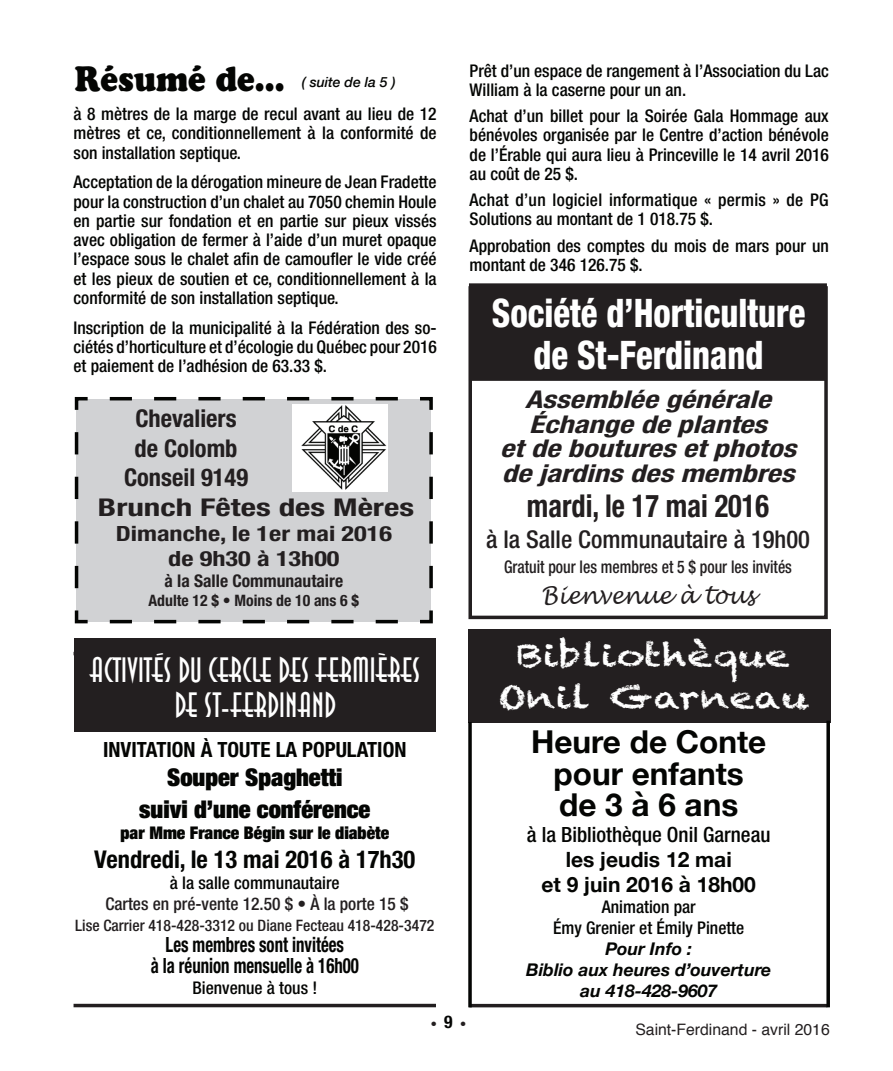
<style>
.page{position:relative;width:893px;height:1071px;background:#fff}
.page>*{position:absolute;margin:0;border:0;box-sizing:border-box;transform-origin:0 0}
.t1{font:800 condensed 39.38px/42px "Helvetica Neue";color:#fff;text-align:center;scale:.88 1}
.t2{font:35px/35px "Anna";color:#fff;text-align:center}
.t3{font:35px "Cooper Black Std";color:#040503;scale:.9 1}
.t4{font:700 31.5px/31.5px "Helvetica Neue";color:#040503;text-align:center}
.t5{font:31.5px/42px "Chalkduster";color:#fff;text-align:center;scale:1.25 1}
.t6{font:700 condensed 31.5px "Helvetica Neue";color:#231f20;scale:.9 1}
.t7{font:italic 700 condensed 24.5px/24.5px "Helvetica Neue";color:#231f20;text-align:center;scale:1.25 1}
.t8{font:900 expanded 24.5px/31.5px "Helvetica Neue";color:#040503;text-align:center}
.t9{font:700 condensed 24.5px/29.4px "Helvetica Neue";color:#231f20;text-align:center}
.t10{font:500 condensed 24.5px "Helvetica Neue";color:#231f20}
.t11{font:700 condensed 24.5px "Helvetica Neue";color:#040503}
.t12{font:700 condensed 24.5px "Helvetica Neue";color:#231f20;scale:1.35 1}
.t13{font:italic 24.5px "Lucida Handwriting";color:#231f20;scale:.9 1}
.t14{font:700 condensed 21px/21px "Helvetica Neue";color:#040503;text-align:center;scale:.8 1}
.t15{font:700 condensed 21px/25.2px "Helvetica Neue";color:#231f20;text-align:center;scale:1.25 1}
.t16{font:700 21px/25.2px "Helvetica Neue";color:#040503;text-align:center}
.t17{font:700 condensed 21px "Helvetica Neue";color:#040503}
.t18{font:500 condensed 21px "Helvetica Neue";color:#040503}
.t19{font:500 condensed 17.5px/19.2px "Helvetica Neue";color:#040503;text-align:justify}
.t20{font:italic 700 17.5px/21px "Helvetica Neue";color:#040503;text-align:center}
.t21{font:500 condensed 17.5px "Helvetica Neue";color:#231f20;scale:.9 1}
.t22{font:500 condensed 17.5px "Helvetica Neue";color:#231f20}
.t23{font:900 expanded 17.5px "Helvetica Neue";color:#040503}
.t24{font:700 condensed 17.5px "Helvetica Neue";color:#231f20}
.t25{font:700 condensed 17.5px "Helvetica Neue";color:#040503}
.t26{font:500 condensed 15.75px "Helvetica Neue";color:#231f20}
.t27{font:15.75px "Helvetica";color:#231f20}
.t28{font:700 condensed 15.75px "Helvetica Neue";color:#231f20}
.t29{font:15.75px "Times";color:#231f20}
.t30{font:italic 500 14px "Helvetica Neue";color:#040503}
</style>
<div class="page">
<div style="left:470px;top:284px;width:356px;height:96px;background:#231f20"></div>
<div style="left:469px;top:283px;width:357px;height:98px;border:2px solid #231f20"></div>
<div style="left:468px;top:286px;width:359px;height:333px;border:4px solid #231f20"></div>
<div style="left:74px;top:397px;width:359px;height:227px;background:#d1d2d4"></div>
<img style="left:292px;top:405px;width:95px;height:87px">
<hr style="left:469px;top:1004px;width:358px;height:3px;background:#231f20">
<div style="left:468px;top:630px;width:362px;height:93px;background:#231f20"></div>
<hr style="left:74px;top:1004px;width:362px;height:3px;background:#231f20">
<div style="left:74px;top:638px;width:361px;height:94px;background:#231f20"></div>
<hr style="left:74px;top:652px;width:362px;height:3px;background:#231f20">
<svg style="left:468px;top:722px;width:4px;height:285px"></svg>
<svg style="left:826px;top:721px;width:4px;height:286px"></svg>
<h2 class="t3" style="left:75px;top:58px;width:234px">Résumé de...</h2>
<p class="t30" style="left:302px;top:70px;width:95px">( suite de la 5 )</p>
<p class="t19" style="left:74px;top:104px;width:364px">à 8 mètres de la marge de recul avant au lieu de 12 mètres et ce, conditionnellement à la conformité de son installation septique.</p>
<p class="t19" style="left:74px;top:172px;width:364px">Acceptation de la dérogation mineure de Jean Fradette pour la construction d’un chalet au 7050 chemin Houle en partie sur fondation et en partie sur pieux vissés avec obligation de fermer à l’aide d’un muret opaque l’espace sous le chalet afin de camoufler le vide créé et les pieux de soutien et ce, conditionnellement à la conformité de son installation septique.</p>
<p class="t19" style="left:74px;top:318px;width:365px">Inscription de la municipalité à la Fédération des so&shy;ciétés d’horticulture et d’écologie du Québec pour 2016 et paiement de l’adhésion de 63.33 $.</p>
<h3 class="t9" style="left:124px;top:403px;width:126px">Chevaliers de Colomb<br>Conseil 9149</h3>
<h3 class="t12" style="left:98px;top:493px;width:235px">Brunch Fêtes des Mères</h3>
<p class="t15" style="left:116px;top:521px;width:222px">Dimanche, le 1er mai 2016 de 9h30 à 13h00</p>
<p class="t24" style="left:165px;top:571px;width:180px">à la Salle Communautaire</p>
<p class="t28" style="left:148px;top:591px;width:212px">Adulte 12 $ • Moins de 10 ans 6 $</p>
<h2 class="t2" style="left:90px;top:653px;width:331px">ACTIVITÉS DU CERCLE DES FERMIÈRES<br>DE ST-FERDINAND</h2>
<p class="t17" style="left:103px;top:737px;width:305px">INVITATION À TOUTE LA POPULATION</p>
<h3 class="t8" style="left:139px;top:761px;width:232px">Souper Spaghetti<br>suivi d’une conférence</h3>
<p class="t23" style="left:120px;top:821px;width:270px">par Mme France Bégin sur le diabète</p>
<h3 class="t11" style="left:94px;top:845px;width:322px">Vendredi, le 13 mai 2016 à 17h30</h3>
<p class="t19" style="left:170px;top:873px;width:171px">à la salle communautaire</p>
<p class="t22" style="left:105px;top:893px;width:304px">Cartes en pré-vente 12.50 $ • À la porte 15 $</p>
<p class="t26" style="left:75px;top:916px;width:361px">Lise Carrier 418-428-3312 ou Diane Fecteau 418-428-3472</p>
<p class="t14" style="left:151px;top:934px;width:262px">Les membres sont invitées<br>à la réunion mensuelle à 16h00</p>
<p class="t19" style="left:192px;top:978px;width:126px">Bienvenue à tous !</p>
<p class="t19" style="left:469px;top:60px;width:361px">Prêt d’un espace de rangement à l’Association du Lac<br>William à la caserne pour un an.</p>
<p class="t19" style="left:469px;top:106px;width:361px">Achat d’un billet pour la Soirée Gala Hommage aux bénévoles organisée par le Centre d’action bénévole de l’Érable qui aura lieu à Princeville le 14 avril 2016 au coût de 25 $.</p>
<p class="t19" style="left:469px;top:190px;width:360px">Achat d’un logiciel informatique « permis » de PG<br>Solutions au montant de 1 018.75 $.</p>
<p class="t19" style="left:469px;top:235px;width:361px">Approbation des comptes du mois de mars pour un montant de 346 126.75 $.</p>
<h1 class="t1" style="left:491px;top:291px;width:358px">Société d’Horticulture de St-Ferdinand</h1>
<h3 class="t7" style="left:500px;top:387px;width:238px">Assemblée générale<br>Échange de plantes<br>et de boutures et photos de jardins des membres</h3>
<h3 class="t6" style="left:527px;top:486px;width:270px">mardi, le 17 mai 2016</h3>
<h3 class="t10" style="left:486px;top:525px;width:325px">à la Salle Communautaire à 19h00</h3>
<p class="t21" style="left:504px;top:556px;width:321px">Gratuit pour les membres et 5 $ pour les invités</p>
<h3 class="t13" style="left:541px;top:581px;width:239px">Bienvenue à tous</h3>
<h3 class="t5" style="left:498px;top:634px;width:250px">Bibliothèque<br>Onil Garneau</h3>
<h3 class="t4" style="left:531px;top:727px;width:237px">Heure de Conte pour enfants de 3 à 6 ans</h3>
<p class="t18" style="left:527px;top:822px;width:245px">à la Bibliothèque Onil Garneau</p>
<p class="t16" style="left:541px;top:847px;width:216px">les jeudis 12 mai<br>et 9 juin 2016 à 18h00</p>
<p class="t19" style="left:553px;top:896px;width:192px;line-height:21px;text-align:center">Animation par<br>Émy Grenier et Émily Pinette</p>
<p class="t20" style="left:526px;top:939px;width:247px">Pour Info :<br>Biblio aux heures d’ouverture au 418-428-9607</p>
<p class="t25" style="left:444px;top:1011px;width:10px">9</p>
<p class="t29" style="left:431px;top:1014px;width:36px">• •</p>
<p class="t27" style="left:635px;top:1017px;width:196px">Saint-Ferdinand - avril 2016</p>
</div>
